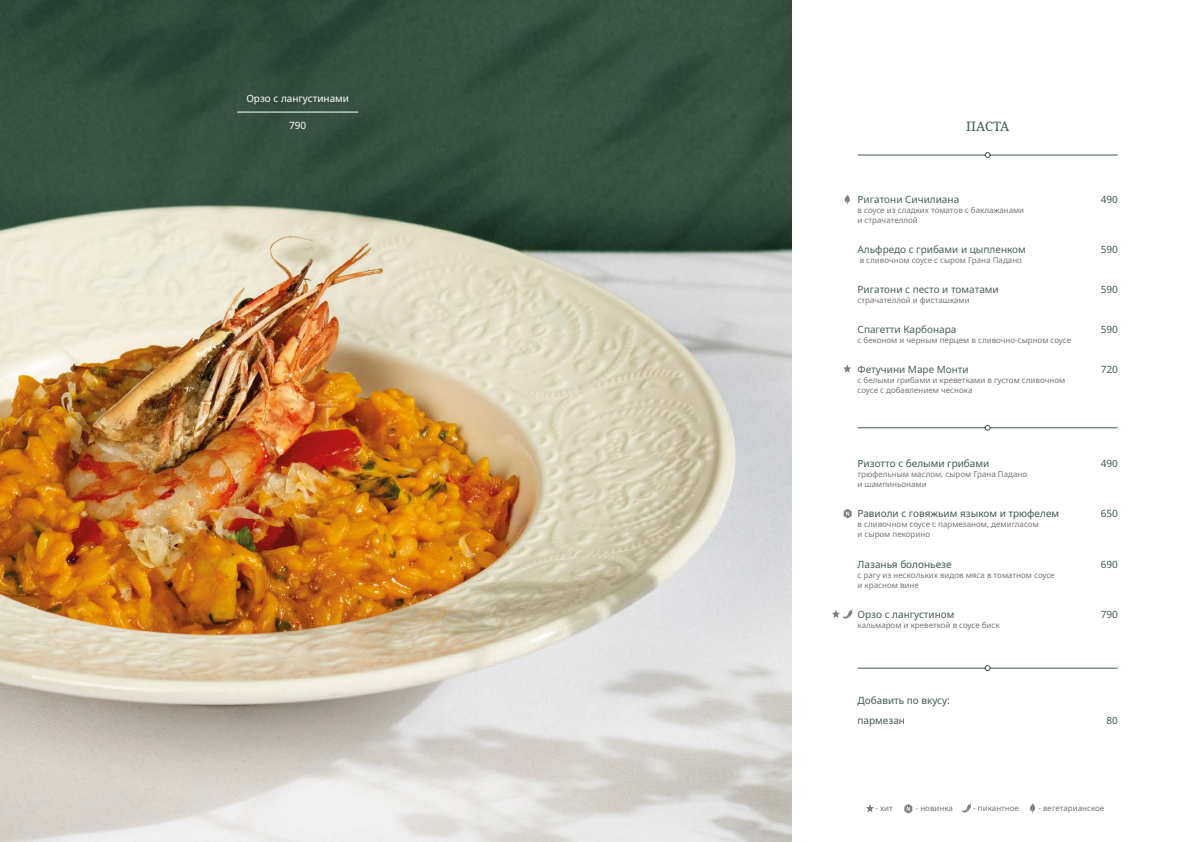
<style>
.page{position:relative;width:1191px;height:842px;background:#fff}
.page>*{position:absolute;margin:0;border:0;box-sizing:border-box;transform-origin:0 0}
.t1{font:13px "Noto Serif";letter-spacing:-.01em;color:#425b4d}
.t2{font:10px/20px "Noto Sans";color:#425b4d}
.t3{font:10px "Noto Sans";color:#496254}
.t4{font:10px "Noto Sans";color:#fff}
.t5{font:8px/10px "Noto Sans";color:#777676}
</style>
<div class="page">
<img style="left:0;top:0;width:791px;height:842px">
<hr style="left:237px;top:112px;width:121px;height:1px;background:#fff">
<svg style="left:857px;top:152px;width:261px;height:6px"></svg>
<svg style="left:857px;top:425px;width:261px;height:6px"></svg>
<svg style="left:857px;top:665px;width:261px;height:6px"></svg>
<svg style="left:844px;top:195px;width:6px;height:10px"></svg>
<svg style="left:843px;top:364px;width:8px;height:9px"></svg>
<svg style="left:843px;top:509px;width:8px;height:9px"></svg>
<svg style="left:1030px;top:803px;width:5px;height:10px"></svg>
<svg style="left:866px;top:804px;width:8px;height:8px"></svg>
<svg style="left:962px;top:803px;width:9px;height:9px"></svg>
<svg style="left:904px;top:804px;width:8px;height:9px"></svg>
<svg style="left:832px;top:609px;width:20px;height:10px"></svg>
<p class="t4" style="left:246px;top:91px;width:104px">Орзо с лангустинами</p>
<p class="t4" style="left:289px;top:118px;width:19px">790</p>
<h1 class="t1" style="left:966px;top:118px;width:45px">ПАСТА</h1>
<p class="t3" style="left:857px;top:192px;width:103px">Ригатони Сичилиана</p>
<p class="t5" style="left:857px;top:205px;width:168px">в соусе из сладких томатов с баклажанами и страчателлой</p>
<p class="t3" style="left:857px;top:242px;width:170px">Альфредо с грибами и цыпленком</p>
<p class="t5" style="left:859px;top:255px;width:164px">в сливочном соусе с сыром Грана Падано</p>
<p class="t3" style="left:857px;top:282px;width:143px">Ригатони с песто и томатами</p>
<p class="t5" style="left:857px;top:295px;width:114px">страчателлой и фисташками</p>
<p class="t3" style="left:857px;top:322px;width:100px">Спагетти Карбонара</p>
<p class="t5" style="left:857px;top:335px;width:215px">с беконом и черным перцем в сливочно-сырном соусе</p>
<p class="t3" style="left:857px;top:362px;width:113px">Фетучини Маре Монти</p>
<p class="t5" style="left:857px;top:375px;width:209px">с белыми грибами и креветками в густом сливочном соусе с добавлением чеснока</p>
<p class="t2" style="left:857px;top:454px;width:133px">Ризотто с белыми грибами</p>
<p class="t5" style="left:857px;top:470px;width:171px">трюфельным маслом, сыром Грана Падано и шампиньонами</p>
<p class="t2" style="left:857px;top:504px;width:203px">Равиоли с говяжьим языком и трюфелем</p>
<p class="t5" style="left:857px;top:520px;width:183px">в сливочном соусе с пармезаном, демигласом и сыром пекорино</p>
<p class="t2" style="left:857px;top:554px;width:95px">Лазанья болоньезе</p>
<p class="t5" style="left:857px;top:570px;width:198px">с рагу из нескольких видов мяса в томатном соусе и красном вине</p>
<p class="t2" style="left:857px;top:604px;width:98px">Орзо с лангустином</p>
<p class="t5" style="left:857px;top:620px;width:144px">кальмаром и креветкой в соусе биск</p>
<p class="t2" style="left:857px;top:690px;width:94px">Добавить по вкусу: пармезан</p>
<p class="t2" style="left:1100px;top:189px;width:19px">490</p>
<p class="t2" style="left:1100px;top:239px;width:19px">590</p>
<p class="t2" style="left:1100px;top:279px;width:19px">590</p>
<p class="t2" style="left:1100px;top:319px;width:19px">590</p>
<p class="t2" style="left:1100px;top:359px;width:19px">720</p>
<p class="t2" style="left:1100px;top:454px;width:19px">490</p>
<p class="t2" style="left:1100px;top:504px;width:19px">650</p>
<p class="t2" style="left:1100px;top:554px;width:19px">690</p>
<p class="t2" style="left:1100px;top:604px;width:19px">790</p>
<p class="t2" style="left:1106px;top:710px;width:13px">80</p>
<p class="t5" style="left:875px;top:803px;width:19px">- хит</p>
<p class="t5" style="left:915px;top:803px;width:39px">- новинка</p>
<p class="t5" style="left:973px;top:803px;width:47px">- пикантное</p>
<p class="t5" style="left:1038px;top:803px;width:67px">- вегетарианское</p>
</div>
